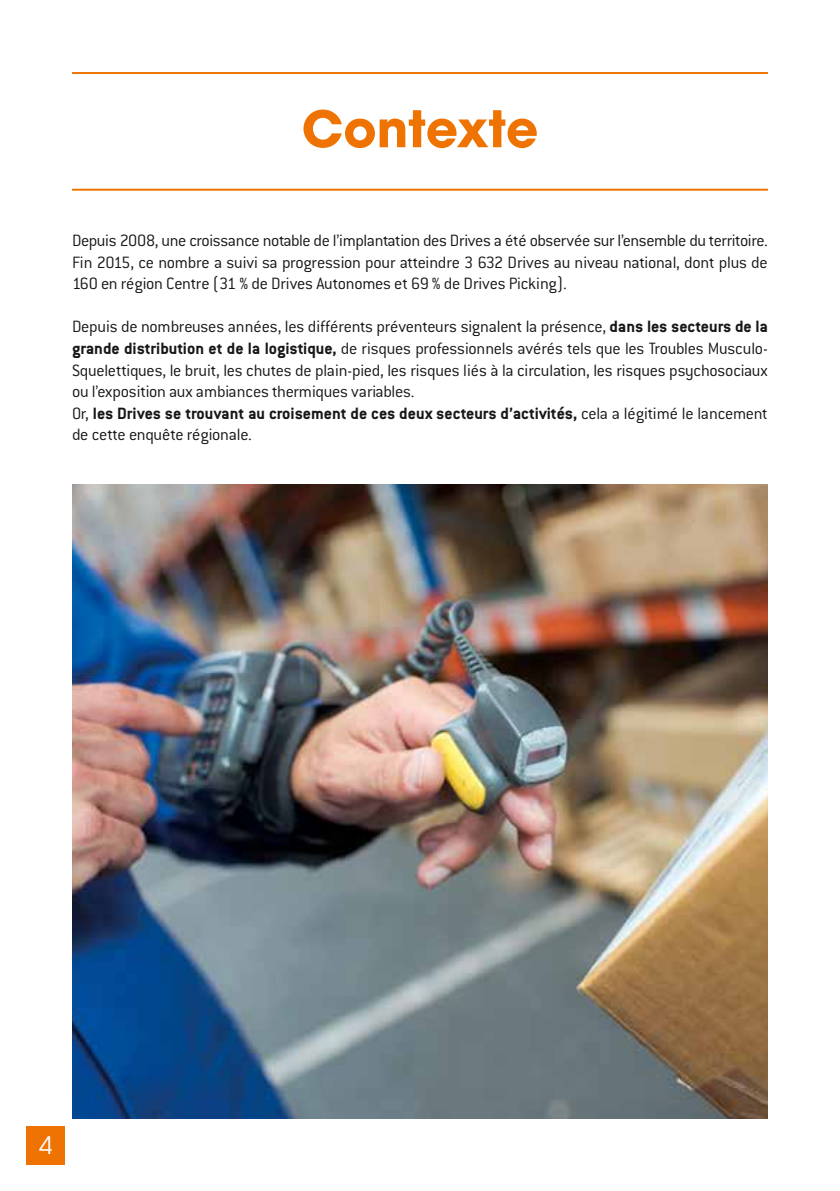
<style>
.page{position:relative;width:840px;height:1191px;background:#fff}
.page>*{position:absolute;margin:0;border:0;box-sizing:border-box;transform-origin:0 0}
.t1{font:700 50px "Avant Garde";color:#ee7302}
.t2{font:24px "Avant Garde";color:#fff}
.t3{font:300 18px/21.6px "Conduit ITC";letter-spacing:-.015em;color:#181716;text-align:justify}
.s1{font-weight:700}
</style>
<div class="page">
<div style="left:27px;top:1126px;width:38px;height:38px;background:#ee7302"></div>
<hr style="left:72px;top:189px;width:695px;height:2px;background:#ee7302">
<hr style="left:72px;top:72px;width:695px;height:2px;background:#ee7302">
<img style="left:72px;top:484px;width:695px;height:635px">
<h1 class="t1" style="left:301px;top:96px;width:238px">Contexte</h1>
<p class="t3" style="left:72px;top:229px;width:697px">Depuis 2008, une croissance notable de l’implantation des Drives a été observée sur l’ensemble du territoire.<br>Fin 2015, ce nombre a suivi sa progression pour atteindre 3 632 Drives au niveau national, dont plus de 160 en région Centre (31 % de Drives Autonomes et 69 % de Drives Picking).</p>
<p class="t3" style="left:72px;top:316px;width:697px;text-align:left">Depuis de nombreuses années, les différents préventeurs signalent la présence, <span class="s1">dans les secteurs de la grande distribution et de la logistique,</span> de risques professionnels avérés tels que les Troubles Musculo-Squelettiques, le bruit, les chutes de plain-pied, les risques liés à la circulation, les risques psychosociaux ou l’exposition aux ambiances thermiques variables.<br>Or, <span class="s1">les Drives se trouvant au croisement de ces deux secteurs d’activités,</span> cela a légitimé le lancement de cette enquête régionale.</p>
<h2 class="t2" style="left:39px;top:1131px;width:15px">4</h2>
</div>
